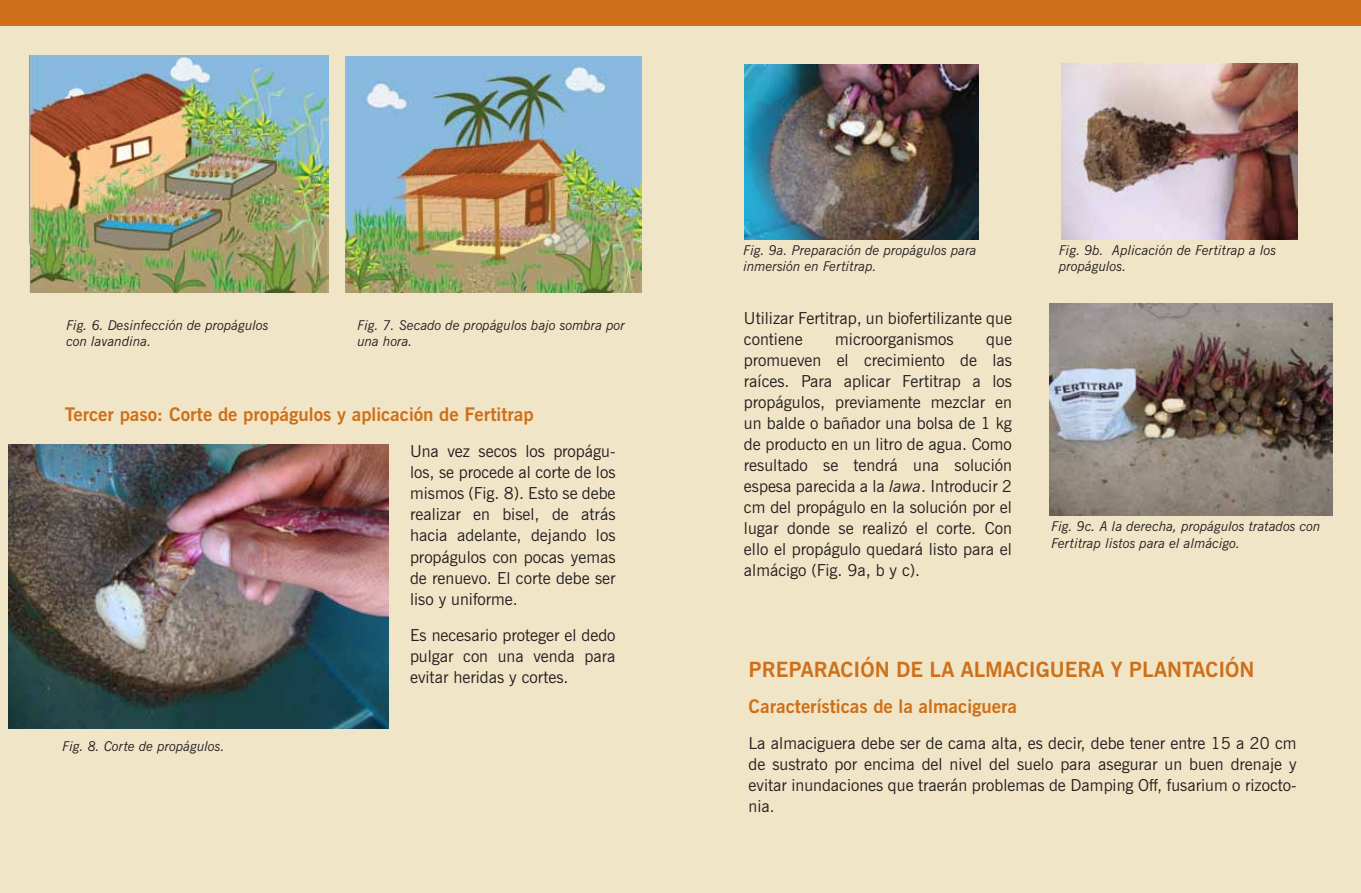
<style>
.page{position:relative;width:1361px;height:893px;background:#fff}
.page>*{position:absolute;margin:0;border:0;box-sizing:border-box;transform-origin:0 0}
.t1{font:700 21px "News Gothic BT";color:#ce7019}
.t2{font:700 18.75px "News Gothic BT";color:#ce7019}
.t3{font:16.5px/21px "News Gothic BT";color:#231f20;text-align:justify}
.t4{font:italic 13.5px/16.2px "News Gothic BT";color:#231f20}
.s1{font-style:italic}
</style>
<div class="page">
<div style="left:0;top:0;width:680px;height:893px;background:#f1e5c7"></div>
<div style="left:680px;top:0;width:681px;height:893px;background:#f1e5c7"></div>
<div style="left:0;top:0;width:680px;height:26px;background:#ce7019"></div>
<div style="left:680px;top:0;width:681px;height:26px;background:#ce7019"></div>
<img style="left:745px;top:64px;width:233px;height:175px">
<img style="left:9px;top:444px;width:379px;height:285px">
<img style="left:1050px;top:304px;width:282px;height:211px">
<img style="left:1061px;top:63px;width:236px;height:176px">
<img style="left:30px;top:55px;width:298px;height:237px">
<img style="left:345px;top:56px;width:296px;height:236px">
<p class="t4" style="left:66px;top:317px;width:204px">Fig. 6. Desinfección de propágulos con lavandina.</p>
<p class="t4" style="left:357px;top:317px;width:269px">Fig. 7. Secado de propágulos bajo sombra por una hora.</p>
<p class="t2" style="left:65px;top:403px;width:470px">Tercer paso: Corte de propágulos y aplicación de Fertitrap</p>
<p class="t3" style="left:410px;top:441px;width:207px">Una vez secos los propágu&shy;los, se procede al corte de los mismos (Fig. 8). Esto se debe realizar en bisel, de atrás hacia adelante, dejando los propágulos con pocas yemas de renuevo. El corte debe ser liso y uniforme.</p>
<p class="t3" style="left:410px;top:624px;width:207px">Es necesario proteger el dedo pulgar con una venda para evitar heridas y cortes.</p>
<p class="t4" style="left:62px;top:738px;width:164px">Fig. 8. Corte de propágulos.</p>
<p class="t4" style="left:743px;top:242px;width:235px">Fig. 9a. Preparación de propágulos para inmersión en Fertitrap.</p>
<p class="t4" style="left:1059px;top:242px;width:219px">Fig. 9b. Aplicación de Fertitrap a los propágulos.</p>
<p class="t3" style="left:744px;top:307px;width:269px">Utilizar Fertitrap, un biofertilizante que contiene</p>
<p class="t3" style="left:835px;top:328px;width:120px">microorganismos</p>
<p class="t3" style="left:744px;top:328px;width:269px;text-indent:242px">que promueven el crecimiento de las raíces. Para aplicar Fertitrap a los propágulos, previamente mezclar en un balde o bañador una bolsa de 1 kg de producto en un litro de agua. Como resultado se tendrá una solución espesa parecida a la <span class="s1">lawa</span>. Introducir 2 cm del propágulo en la solución por el lugar donde se realizó el corte. Con ello el propágulo quedará listo para el almácigo (Fig. 9a, b y c).</p>
<p class="t4" style="left:1051px;top:518px;width:271px">Fig. 9c. A la derecha, propágulos tratados con<br>Fertitrap listos para el almácigo.</p>
<p class="t1" style="left:748px;top:657px;width:507px">PREPARACIÓN DE LA ALMACIGUERA Y PLANTACIÓN</p>
<p class="t2" style="left:748px;top:695px;width:270px">Características de la almaciguera</p>
<p class="t3" style="left:748px;top:733px;width:549px">La almaciguera debe ser de cama alta, es decir, debe tener entre 15 a 20 cm de sustrato por encima del nivel del suelo para asegurar un buen drenaje y evitar inundaciones que traerán problemas de Damping Off, fusarium o rizocto&shy;nia.</p>
</div>
